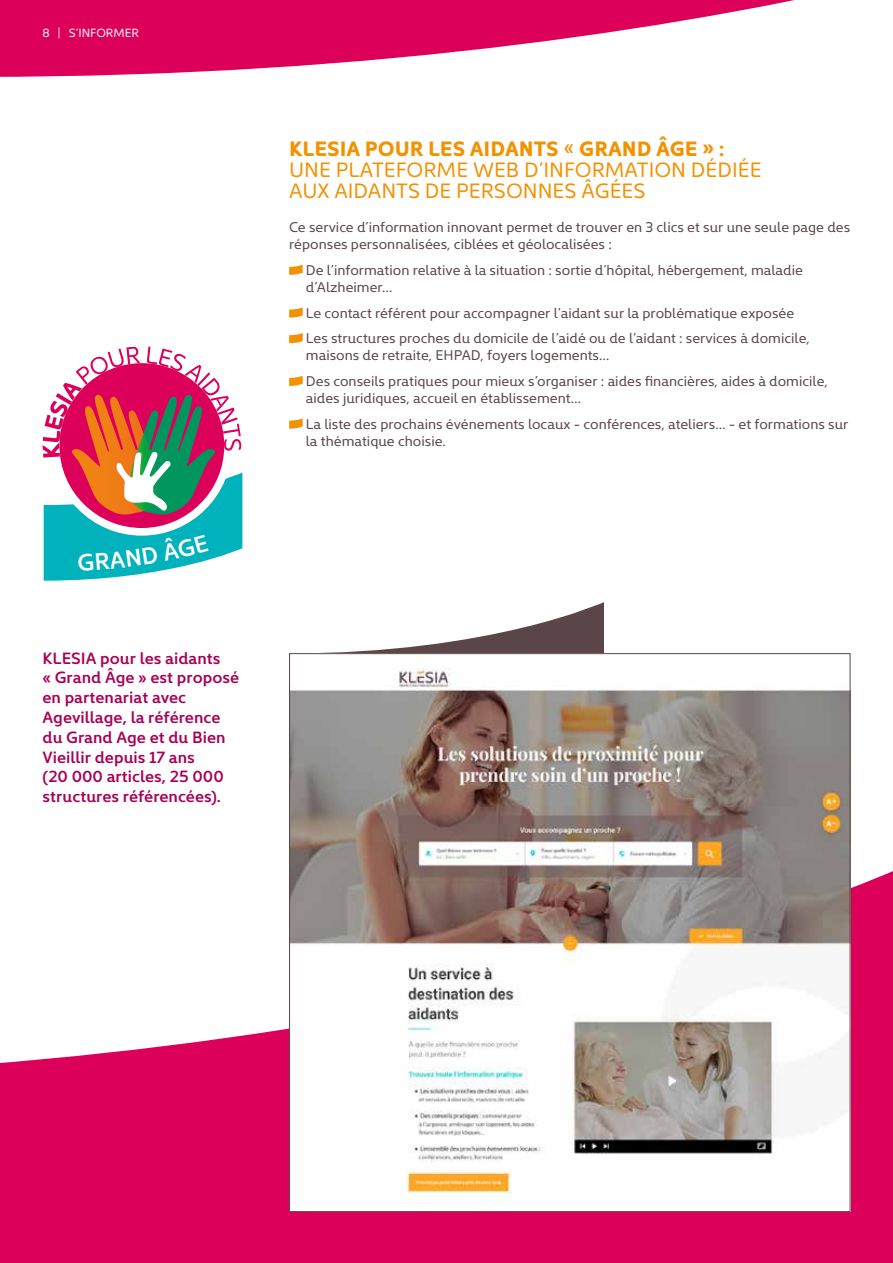
<style>
.page{position:relative;width:893px;height:1263px;background:#fff}
.page>*{position:absolute;margin:0;border:0;box-sizing:border-box;transform-origin:0 0}
.t1{font:21px/21px "Kyrial Display Pro";color:#f39100}
.t2{font:600 16.5px/19.8px "Kyrial Display Pro";color:#a80055}
.t3{font:14.25px/25.7px "Kyrial Display Pro";color:#5a4548}
.t4{font:12px "Kyrial Display Pro";color:#fff}
.s1{font-weight:700}
</style>
<div class="page">
<svg style="left:0;top:0;width:795px;height:77px;fill:#dd005b"></svg>
<svg style="left:0;top:871px;width:893px;height:392px;fill:#dd005b"></svg>
<svg style="left:289px;top:265px;width:14px;height:10px"></svg>
<svg style="left:289px;top:307px;width:14px;height:11px"></svg>
<svg style="left:289px;top:333px;width:14px;height:10px"></svg>
<svg style="left:289px;top:376px;width:14px;height:10px"></svg>
<svg style="left:289px;top:418px;width:14px;height:11px"></svg>
<svg style="left:320px;top:602px;width:284px;height:51px"></svg>
<img style="left:291px;top:668px;width:557px;height:542px">
<svg style="left:43px;top:347px;width:199px;height:234px"></svg>
<p class="t4" style="left:43px;top:24px;width:98px">8 | S’INFORMER</p>
<h1 class="t1" style="left:289px;top:137px;width:474px"><span class="s1">KLESIA POUR LES AIDANTS</span> « <span class="s1">GRAND ÂGE » :<br></span>UNE PLATEFORME WEB D’INFORMATION DÉDIÉE<br>AUX AIDANTS DE PERSONNES ÂGÉES</h1>
<p class="t3" style="left:289px;top:218px;width:563px;line-height:17.1px">Ce service d’information innovant permet de trouver en 3 clics et sur une seule page des réponses personnalisées, ciblées et géolocalisées :</p>
<p class="t3" style="left:306px;top:261px;width:498px;line-height:17.1px">De l’information relative à la situation : sortie d’hôpital, hébergement, maladie d’Alzheimer…</p>
<p class="t3" style="left:306px;top:299px;width:505px">Le contact référent pour accompagner l’aidant sur la problématique exposée<br>Les structures proches du domicile de l’aidé ou de l’aidant : services à domicile,</p>
<p class="t3" style="left:306px;top:342px;width:523px">maisons de retraite, EHPAD, foyers logements…<br>Des conseils pratiques pour mieux s’organiser : aides financières, aides à domicile,</p>
<p class="t3" style="left:306px;top:384px;width:544px">aides juridiques, accueil en établissement…<br>La liste des prochains événements locaux - conférences, ateliers… - et formations sur</p>
<p class="t3" style="left:306px;top:427px;width:141px">la thématique choisie.</p>
<p class="t2" style="left:43px;top:647px;width:198px">KLESIA pour les aidants<br>« Grand Âge » est proposé en partenariat avec<br>Agevillage, la référence du Grand Age et du Bien<br>Vieillir depuis 17 ans<br>(20 000 articles, 25 000 structures référencées).</p>
</div>
